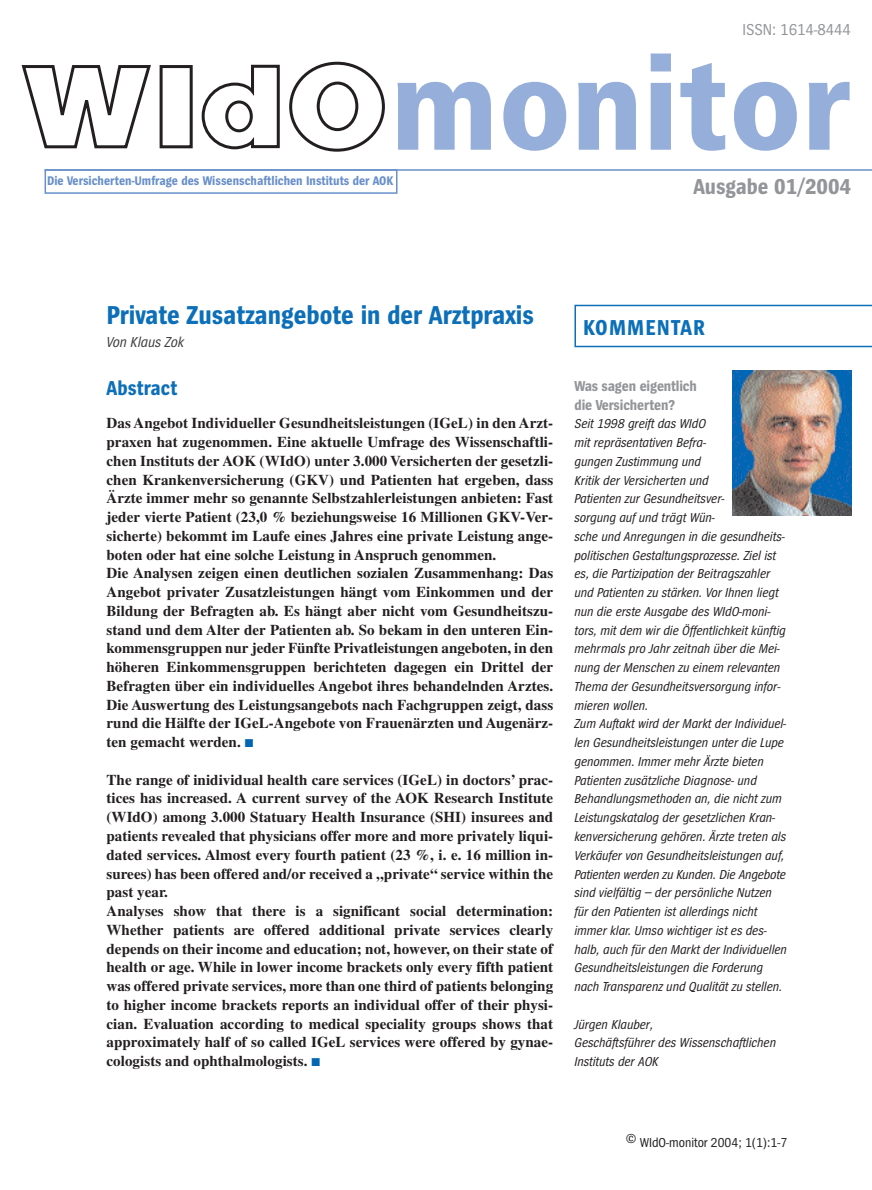
<style>
.page{position:relative;width:872px;height:1190px;background:#fff}
.page>*{position:absolute;margin:0;border:0;box-sizing:border-box;transform-origin:0 0}
.t1{font:700 27px "Spiegel Cd";color:#0c6fb8}
.t2{font:700 22.5px "Spiegel Cd";color:#939598}
.t3{font:700 22.5px "Spiegel Cd";letter-spacing:.05em;color:#0c6fb8}
.t4{font:700 21px "Spiegel Cd";letter-spacing:.005em;color:#0c6fb8}
.t5{font:16.5px "Spiegel Cd";color:#939598}
.t6{font:700 15px/18.8px "Times";letter-spacing:.005em;color:#231f20}
.t7{font:700 15px/18.8px "Spiegel Cd";letter-spacing:-.01em;color:#939598}
.t8{font:italic 15px "Spiegel Cd";color:#3e3e3f}
.t9{font:italic 13.5px/18.8px "Spiegel Cd";color:#231f20}
.t10{font:13.5px "Spiegel Cd";color:#231f20}
.t11{font:700 13.05px "Spiegel Cd";color:#6990ca}
.s1{font-family:"GG Meta";font-weight:400;color:#0166b3}
</style>
<div class="page">
<svg style="left:574px;top:305px;width:298px;height:42px"></svg>
<div style="left:45px;top:169px;width:352px;height:25px;border:2px solid #6990ca"></div>
<hr style="left:45px;top:169px;width:827px;height:2px;background:#6990ca">
<img style="left:732px;top:371px;width:119px;height:144px">
<svg style="left:22px;top:61px;width:363px;height:91px"></svg>
<svg style="left:397px;top:82px;width:94px;height:68px"></svg>
<svg style="left:503px;top:82px;width:63px;height:69px"></svg>
<svg style="left:578px;top:82px;width:58px;height:68px"></svg>
<svg style="left:650px;top:53px;width:21px;height:97px;background:#a6bbdf"></svg>
<svg style="left:680px;top:63px;width:45px;height:88px"></svg>
<svg style="left:734px;top:82px;width:62px;height:69px"></svg>
<svg style="left:808px;top:82px;width:41px;height:68px"></svg>
<p class="t5" style="left:742px;top:23px;width:110px">ISSN: 1614-8444</p>
<p class="t11" style="left:47px;top:176px;width:348px">Die Versicherten-Umfrage des Wissenschaftlichen Instituts der AOK</p>
<h2 class="t2" style="left:693px;top:178px;width:159px">Ausgabe 01/2004</h2>
<h1 class="t1" style="left:106px;top:304px;width:429px">Private Zusatzangebote in der Arztpraxis</h1>
<p class="t8" style="left:106px;top:336px;width:79px">Von Klaus Zok</p>
<h3 class="t4" style="left:106px;top:380px;width:72px">Abstract</h3>
<p class="t6" style="left:106px;top:415px;width:448px">Das Angebot Individueller Gesundheitsleistungen (IGeL) in den Arzt&shy;praxen hat zugenommen. Eine aktuelle Umfrage des Wissenschaftli&shy;chen Instituts der AOK (WIdO) unter 3.000 Versicherten der gesetzli&shy;chen Krankenversicherung (GKV) und Patienten hat ergeben, dass Ärzte immer mehr so genannte Selbstzahlerleistungen anbieten: Fast jeder vierte Patient (23,0 % beziehungsweise 16 Millionen GKV-Ver&shy;sicherte) bekommt im Laufe eines Jahres eine private Leistung ange&shy;boten oder hat eine solche Leistung in Anspruch genommen.<br>Die Analysen zeigen einen deutlichen sozialen Zusammenhang: Das Angebot privater Zusatzleistungen hängt vom Einkommen und der Bildung der Befragten ab. Es hängt aber nicht vom Gesundheitszu&shy;stand und dem Alter der Patienten ab. So bekam in den unteren Ein&shy;kommensgruppen nur jeder Fünfte Privatleistungen angeboten, in den höheren Einkommensgruppen berichteten dagegen ein Drittel der Befragten über ein individuelles Angebot ihres behandelnden Arztes.<br>Die Auswertung des Leistungsangebots nach Fachgruppen zeigt, dass rund die Hälfte der IGeL-Angebote von Frauenärzten und Augenärz&shy;ten gemacht werden. <span class="s1">√</span></p>
<p class="t6" style="left:106px;top:771px;width:448px">The range of inidividual health care services (IGeL) in doctors’ prac&shy;tices has increased. A current survey of the AOK Research Institute (WIdO) among 3.000 Statuary Health Insurance (SHI) insurees and patients revealed that physicians offer more and more privately liqui&shy;dated services. Almost every fourth patient (23 %, i. e. 16 million in&shy;surees) has been offered and/or received a „private“ service within the past year.<br>Analyses show that there is a significant social determination:<br>Whether patients are offered additional private services clearly depends on their income and education; not, however, on their state of health or age. While in lower income brackets only every fifth patient was offered private services, more than one third of patients belonging to higher income brackets reports an individual offer of their physi&shy;cian. Evaluation according to medical speciality groups shows that approximately half of so called IGeL services were offered by gynae&shy;cologists and ophthalmologists. <span class="s1">√</span></p>
<h2 class="t3" style="left:583px;top:318px;width:124px">KOMMENTAR</h2>
<p class="t7" style="left:574px;top:378px;width:124px">Was sagen eigentlich die Versicherten?</p>
<p class="t9" style="left:574px;top:416px;width:214px">Seit 1998 greift das WIdO<br>mit repräsentativen Befra-<br>gungen Zustimmung und<br>Kritik der Versicherten und<br>Patienten zur Gesundheitsver-<br>sorgung auf und trägt Wün-<br>sche und Anregungen in die gesundheits&shy;politischen Gestaltungsprozesse. Ziel ist es, die Partizipation der Beitragszahler und Patienten zu stärken. Vor Ihnen liegt nun die erste Ausgabe des WIdO-moni&shy;tors, mit dem wir die Öffentlichkeit künftig mehrmals pro Jahr zeitnah über die Mei&shy;nung der Menschen zu einem relevanten Thema der Gesundheitsversorgung infor&shy;mieren wollen.<br>Zum Auftakt wird der Markt der Individuel&shy;len Gesundheitsleistungen unter die Lupe genommen. Immer mehr Ärzte bieten Patienten zusätzliche Diagnose- und Behandlungsmethoden an, die nicht zum Leistungskatalog der gesetzlichen Kran&shy;kenversicherung gehören. Ärzte treten als Verkäufer von Gesundheitsleistungen auf, Patienten werden zu Kunden. Die Angebote sind vielfältig – der persönliche Nutzen für den Patienten ist allerdings nicht immer klar. Umso wichtiger ist es des&shy;halb, auch für den Markt der Individuellen Gesundheitsleistungen die Forderung nach Transparenz und Qualität zu stellen.</p>
<p class="t9" style="left:574px;top:1016px;width:203px">Jürgen Klauber,<br>Geschäftsführer des Wissenschaftlichen<br>Instituts der AOK</p>
<p class="t10" style="left:625px;top:1137px;width:163px">© WIdO-monitor 2004; 1(1):1-7</p>
</div>
